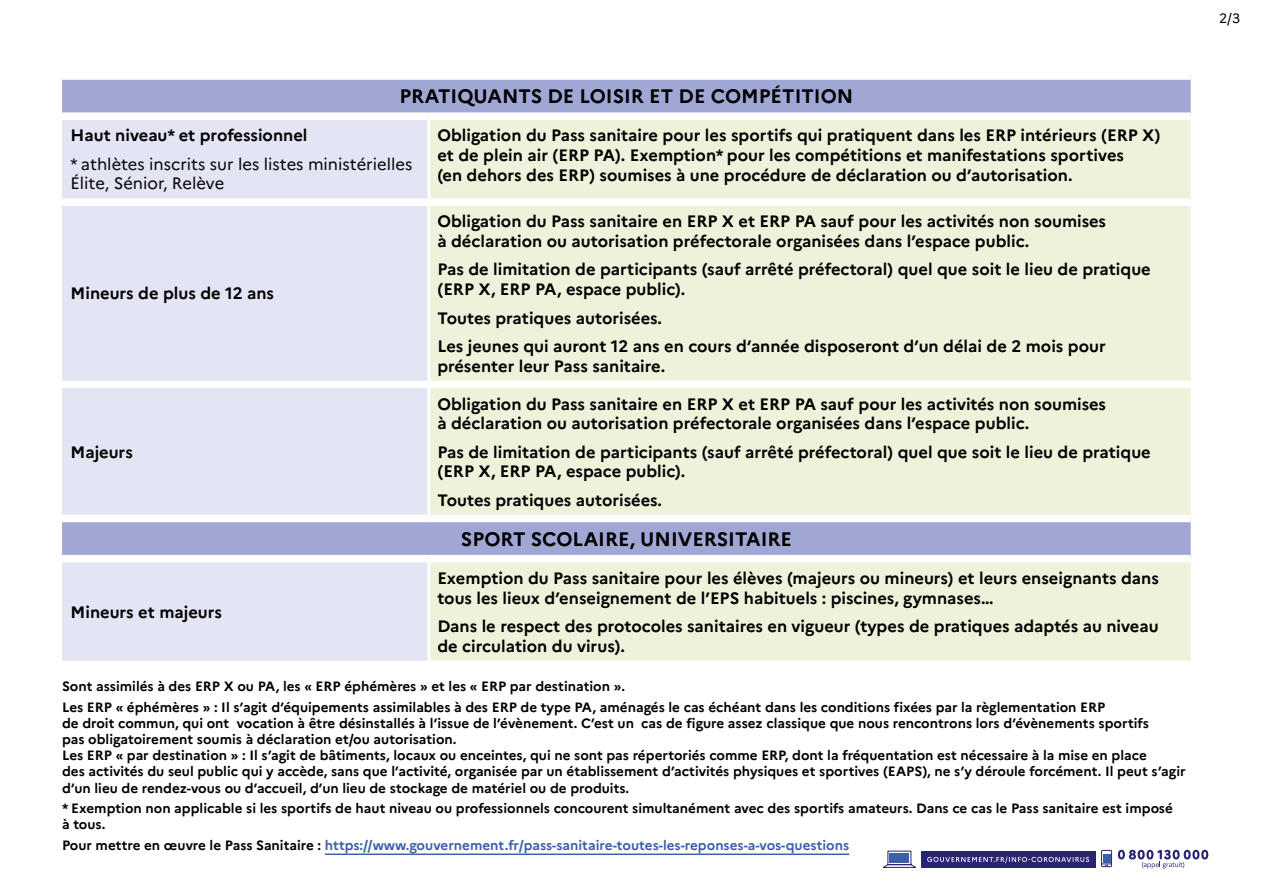
<style>
.page{position:relative;width:1263px;height:893px;background:#fff}
.page>*{position:absolute;margin:0;border:0;box-sizing:border-box;transform-origin:0 0}
.t1{font:700 19.5px "Marianne";color:#000}
.t2{font:700 16.5px/19.8px "Marianne";color:#000}
.t3{font:16.5px/19.8px "Marianne";color:#000}
.t4{font:700 13.5px/16.2px "Marianne";color:#000}
.t5{font:700 13.5px "Marianne";color:#3b5fa9}
.t6{font:13.5px "Marianne";color:#000}
.s1{color:#000}
</style>
<div class="page">
<svg style="left:1118px;top:850px;width:90px;height:19px"></svg>
<svg style="left:1101px;top:850px;width:11px;height:17px"></svg>
<div style="left:1103px;top:854px;width:7px;height:9px;background:#3b5fa9"></div>
<svg style="left:883px;top:850px;width:33px;height:18px"></svg>
<div style="left:890px;top:853px;width:19px;height:10px;background:#3b5fa9"></div>
<div style="left:921px;top:851px;width:174px;height:17px;background:#292574"></div>
<svg style="left:927px;top:857px;width:162px;height:6px"></svg>
<hr style="left:325px;top:853px;width:524px;height:2px;background:#3b5fa9">
<div style="left:62px;top:80px;width:1129px;height:32px;background:#a1a7d4"></div>
<div style="left:62px;top:120px;width:367px;height:541px;background:#e3e4f4"></div>
<svg style="left:429px;top:120px;width:762px;height:541px;background:#e9edd9"></svg>
<div style="left:62px;top:555px;width:367px;height:7px;background:#fff"></div>
<div style="left:429px;top:555px;width:762px;height:7px;background:#fff"></div>
<hr style="left:427px;top:562px;width:3px;height:99px;background:#fff">
<div style="left:62px;top:198px;width:367px;height:8px;background:#fff"></div>
<div style="left:429px;top:198px;width:762px;height:8px;background:#fff"></div>
<div style="left:62px;top:381px;width:367px;height:7px;background:#fff"></div>
<div style="left:429px;top:381px;width:762px;height:7px;background:#fff"></div>
<hr style="left:427px;top:120px;width:3px;height:78px;background:#fff">
<hr style="left:427px;top:206px;width:3px;height:175px;background:#fff">
<hr style="left:427px;top:388px;width:3px;height:127px;background:#fff">
<div style="left:62px;top:515px;width:367px;height:7px;background:#fff"></div>
<div style="left:429px;top:515px;width:762px;height:7px;background:#fff"></div>
<p class="t1" style="left:399px;top:85px;width:455px">PRATIQUANTS DE LOISIR ET DE COMPÉTITION</p>
<p class="t2" style="left:71px;top:126px;width:238px">Haut niveau* et professionnel</p>
<p class="t3" style="left:71px;top:154px;width:343px">* athlètes inscrits sur les listes ministérielles<br>Élite, Sénior, Relève</p>
<p class="t2" style="left:71px;top:284px;width:205px">Mineurs de plus de 12 ans</p>
<p class="t2" style="left:71px;top:442px;width:64px">Majeurs</p>
<p class="t2" style="left:71px;top:602px;width:153px">Mineurs et majeurs</p>
<p class="t2" style="left:437px;top:126px;width:724px">Obligation du Pass sanitaire pour les sportifs qui pratiquent dans les ERP intérieurs (ERP X) et de plein air (ERP PA). Exemption* pour les compétitions et manifestations sportives<br>(en dehors des ERP) soumises à une procédure de déclaration ou d’autorisation.</p>
<p class="t2" style="left:437px;top:212px;width:670px">Obligation du Pass sanitaire en ERP X et ERP PA sauf pour les activités non soumises à déclaration ou autorisation préfectorale organisées dans l’espace public.</p>
<p class="t2" style="left:437px;top:260px;width:715px">Pas de limitation de participants (sauf arrêté préfectoral) quel que soit le lieu de pratique (ERP X, ERP PA, espace public).</p>
<p class="t2" style="left:437px;top:303px;width:670px;line-height:28.3px">Toutes pratiques autorisées.<br>Les jeunes qui auront 12 ans en cours d’année disposeront d’un délai de 2 mois pour</p>
<p class="t2" style="left:437px;top:356px;width:229px">présenter leur Pass sanitaire.</p>
<p class="t2" style="left:437px;top:394px;width:670px">Obligation du Pass sanitaire en ERP X et ERP PA sauf pour les activités non soumises à déclaration ou autorisation préfectorale organisées dans l’espace public.</p>
<p class="t2" style="left:437px;top:442px;width:715px">Pas de limitation de participants (sauf arrêté préfectoral) quel que soit le lieu de pratique (ERP X, ERP PA, espace public).</p>
<p class="t2" style="left:437px;top:490px;width:226px">Toutes pratiques autorisées.</p>
<p class="t1" style="left:461px;top:527px;width:332px">SPORT SCOLAIRE, UNIVERSITAIRE</p>
<p class="t2" style="left:437px;top:568px;width:723px">Exemption du Pass sanitaire pour les élèves (majeurs ou mineurs) et leurs enseignants dans tous les lieux d’enseignement de l’EPS habituels : piscines, gymnases…</p>
<p class="t2" style="left:437px;top:616px;width:723px">Dans le respect des protocoles sanitaires en vigueur (types de pratiques adaptés au niveau de circulation du virus).</p>
<p class="t4" style="left:62px;top:676px;width:1045px;line-height:20.4px">Sont assimilés à des ERP X ou PA, les « ERP éphémères » et les « ERP par destination ».<br>Les ERP « éphémères » : Il s’agit d’équipements assimilables à des ERP de type PA, aménagés le cas échéant dans les conditions fixées par la règlementation ERP</p>
<p class="t4" style="left:62px;top:715px;width:1125px">de droit commun, qui ont vocation à être désinstallés à l’issue de l’évènement. C’est un cas de figure assez classique que nous rencontrons lors d’évènements sportifs<br>pas obligatoirement soumis à déclaration et/ou autorisation.<br>Les ERP « par destination » : Il s’agit de bâtiments, locaux ou enceintes, qui ne sont pas répertoriés comme ERP, dont la fréquentation est nécessaire à la mise en place<br>des activités du seul public qui y accède, sans que l’activité, organisée par un établissement d’activités physiques et sportives (EAPS), ne s’y déroule forcément. Il peut s’agir d’un lieu de rendez-vous ou d’accueil, d’un lieu de stockage de matériel ou de produits.</p>
<p class="t4" style="left:62px;top:800px;width:1112px">* Exemption non applicable si les sportifs de haut niveau ou professionnels concourent simultanément avec des sportifs amateurs. Dans ce cas le Pass sanitaire est imposé à tous.</p>
<p class="t5" style="left:62px;top:837px;width:789px"><span class="s1">Pour mettre en œuvre le Pass Sanitaire :</span> https://www.gouvernement.fr/pass-sanitaire-toutes-les-reponses-a-vos-questions</p>
<p class="t6" style="left:1219px;top:10px;width:23px">2/3</p>
</div>
